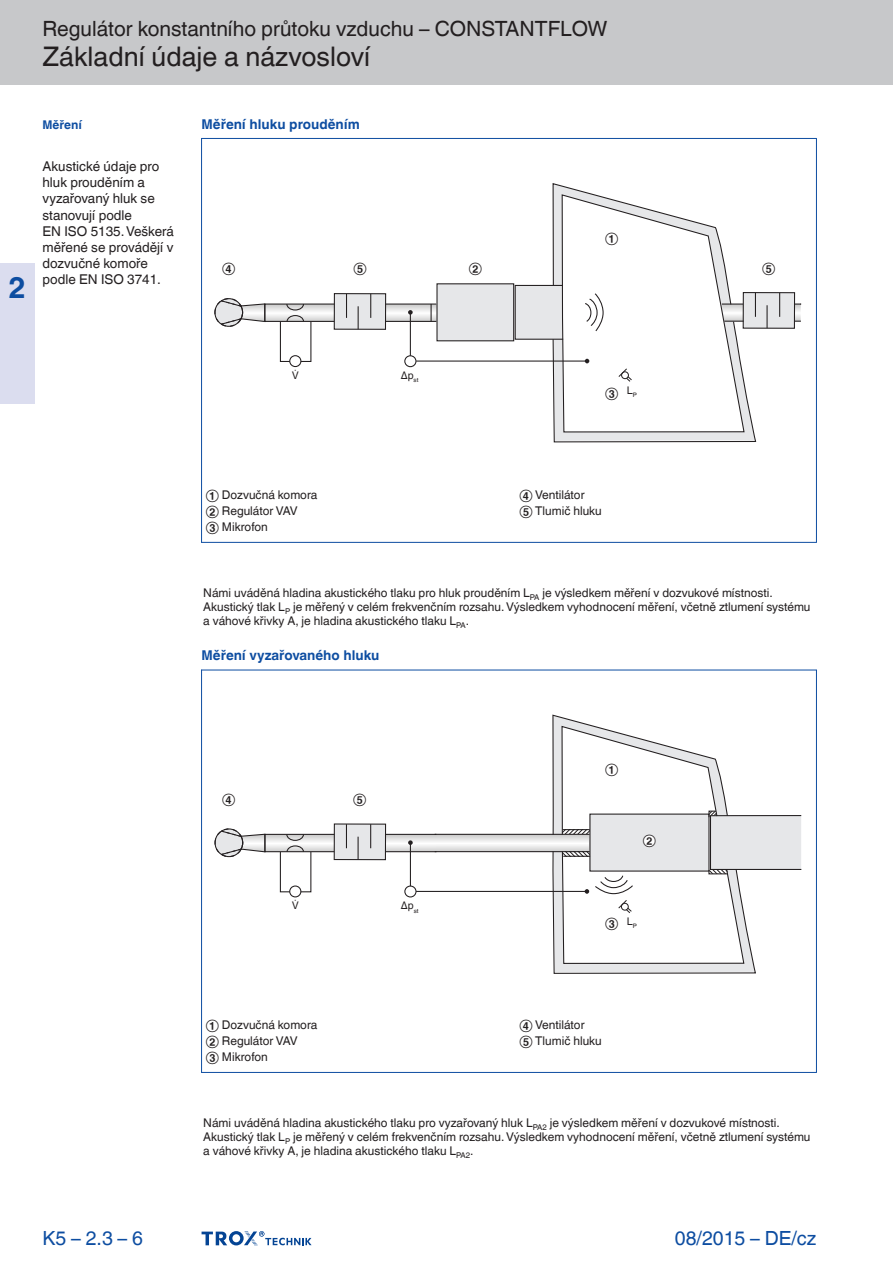
<style>
.page{position:relative;width:893px;height:1263px;background:#fff}
.page>*{position:absolute;margin:0;border:0;box-sizing:border-box;transform-origin:0 0}
.t1{font:700 30px "TROX Helvetica";color:#0d4da1}
.t2{font:27px "TROX Helvetica";color:#231f20}
.t3{font:21px "TROX Helvetica";color:#231f20}
.t4{font:19.5px "TROX Helvetica";color:#0d4da1}
.t5{font:13.5px/16.2px "TROX Helvetica";color:#231f20}
.t6{font:700 13.5px "TROX Helvetica";color:#0d4da1}
.t7{font:12px/15.8px "TROX Helvetica";color:#231f20}
.t8{font:700 12px "TROX Helvetica";color:#0d4da1}
.t9{font:10.5px "TROX Helvetica";color:#231f20}
</style>
<div class="page">
<div style="left:0;top:0;width:893px;height:85px;background:#c7c8ca"></div>
<div style="left:0;top:264px;width:34px;height:140px;background:#dbddef"></div>
<svg style="left:202px;top:1231px;width:110px;height:15px"></svg>
<div style="left:437px;top:284px;width:77px;height:57px;background:#e6e7e9"></div>
<div style="left:515px;top:285px;width:44px;height:54px;background:#e6e7e9"></div>
<div style="left:436px;top:283px;width:78px;height:58px;border:1px solid #231f20"></div>
<div style="left:515px;top:285px;width:49px;height:55px;border:1px solid #231f20"></div>
<div style="left:214px;top:298px;width:29px;height:29px;border:1px solid #231f20;border-radius:50%"></div>
<div style="left:334px;top:293px;width:52px;height:37px;border:1px solid #231f20"></div>
<svg style="left:215px;top:294px;width:222px;height:68px"></svg>
<div style="left:404px;top:355px;width:12px;height:12px;border:1px solid #231f20;border-radius:50%"></div>
<hr style="left:410px;top:312px;width:1px;height:44px;background:#231f20">
<hr style="left:416px;top:360px;width:171px;height:2px;background:#231f20">
<div style="left:289px;top:355px;width:12px;height:12px;border:1px solid #231f20;border-radius:50%"></div>
<svg style="left:552px;top:184px;width:250px;height:259px"></svg>
<hr style="left:201px;top:138px;width:1px;height:405px;background:#0d4da1">
<hr style="left:816px;top:138px;width:1px;height:405px;background:#0d4da1">
<hr style="left:201px;top:138px;width:615px;height:1px;background:#0d4da1">
<hr style="left:201px;top:542px;width:615px;height:1px;background:#0d4da1">
<svg style="left:437px;top:835px;width:115px;height:16px"></svg>
<hr style="left:435px;top:851px;width:155px;height:1px;background:#231f20">
<hr style="left:435px;top:834px;width:155px;height:1px;background:#231f20">
<svg style="left:552px;top:715px;width:177px;height:259px"></svg>
<svg style="left:215px;top:824px;width:222px;height:69px"></svg>
<div style="left:404px;top:885px;width:12px;height:12px;border:1px solid #231f20;border-radius:50%"></div>
<hr style="left:410px;top:842px;width:1px;height:44px;background:#231f20">
<hr style="left:416px;top:891px;width:171px;height:1px;background:#231f20">
<div style="left:289px;top:885px;width:12px;height:12px;border:1px solid #231f20;border-radius:50%"></div>
<svg style="left:561px;top:726px;width:241px;height:238px"></svg>
<div style="left:643px;top:835px;width:13px;height:12px;background:#fff;border-radius:50%"></div>
<hr style="left:201px;top:670px;width:1px;height:403px;background:#0d4da1">
<hr style="left:816px;top:670px;width:1px;height:403px;background:#0d4da1">
<hr style="left:201px;top:670px;width:615px;height:1px;background:#0d4da1">
<hr style="left:201px;top:1072px;width:615px;height:1px;background:#0d4da1">
<h3 class="t3" style="left:43px;top:17px;width:567px">Regulátor konstantního průtoku vzduchu – CONSTANTFLOW</h3>
<h2 class="t2" style="left:43px;top:41px;width:329px">Základní údaje a názvosloví</h2>
<h1 class="t1" style="left:8px;top:270px;width:19px">2</h1>
<p class="t8" style="left:43px;top:117px;width:41px">Měření</p>
<p class="t5" style="left:43px;top:158px;width:133px">Akustické údaje pro hluk prouděním a vyzařovaný hluk se stanovují podle<br>EN ISO 5135. Veškerá měřené se provádějí v dozvučné komoře podle EN ISO 3741.</p>
<p class="t6" style="left:202px;top:116px;width:160px">Měření hluku prouděním</p>
<p class="t7" style="left:605px;top:230px;width:15px">①</p>
<p class="t7" style="left:222px;top:260px;width:15px">④</p>
<p class="t7" style="left:353px;top:260px;width:15px">⑤</p>
<p class="t7" style="left:469px;top:260px;width:15px">②</p>
<p class="t7" style="left:762px;top:260px;width:15px">⑤</p>
<p class="t9" style="left:401px;top:369px;width:19px">Δp<sub>st</sub></p>
<p class="t7" style="left:605px;top:385px;width:15px">③</p>
<p class="t9" style="left:627px;top:384px;width:12px">L<sub>P</sub></p>
<p class="t7" style="left:206px;top:487px;width:113px">① Dozvučná komora<br>② Regulátor VAV<br>③ Mikrofon</p>
<p class="t7" style="left:520px;top:487px;width:84px">④ Ventilátor<br>⑤ Tlumič hluku</p>
<p class="t7" style="left:203px;top:585px;width:609px;line-height:14.4px">Námi uváděná hladina akustického tlaku pro hluk prouděním L<sub>PA</sub> je výsledkem měření v dozvukové místnosti.<br>Akustický tlak L<sub>P</sub> je měřený v celém frekvenčním rozsahu. Výsledkem vyhodnocení měření, včetně ztlumení systému a váhové křivky A, je hladina akustického tlaku L<sub>PA</sub>.</p>
<p class="t6" style="left:202px;top:648px;width:179px">Měření vyzařovaného hluku</p>
<h3 class="t4" style="left:43px;top:1227px;width:102px">K5 – 2.3 – 6</h3>
<p class="t7" style="left:222px;top:791px;width:15px">④</p>
<p class="t7" style="left:353px;top:791px;width:15px">⑤</p>
<p class="t9" style="left:401px;top:899px;width:19px">Δp<sub>st</sub></p>
<p class="t7" style="left:605px;top:761px;width:15px">①</p>
<p class="t7" style="left:643px;top:832px;width:15px">②</p>
<p class="t7" style="left:605px;top:915px;width:15px">③</p>
<p class="t9" style="left:627px;top:915px;width:12px">L<sub>P</sub></p>
<p class="t7" style="left:206px;top:1017px;width:113px">① Dozvučná komora<br>② Regulátor VAV<br>③ Mikrofon</p>
<p class="t7" style="left:520px;top:1017px;width:84px">④ Ventilátor<br>⑤ Tlumič hluku</p>
<p class="t7" style="left:203px;top:1115px;width:609px;line-height:14.4px">Námi uváděná hladina akustického tlaku pro vyzařovaný hluk L<sub>PA2</sub> je výsledkem měření v dozvukové místnosti.<br>Akustický tlak L<sub>P</sub> je měřený v celém frekvenčním rozsahu. Výsledkem vyhodnocení měření, včetně ztlumení systému a váhové křivky A, je hladina akustického tlaku L<sub>PA2</sub>.</p>
<h3 class="t4" style="left:675px;top:1227px;width:143px">08/2015 – DE/cz</h3>
</div>
